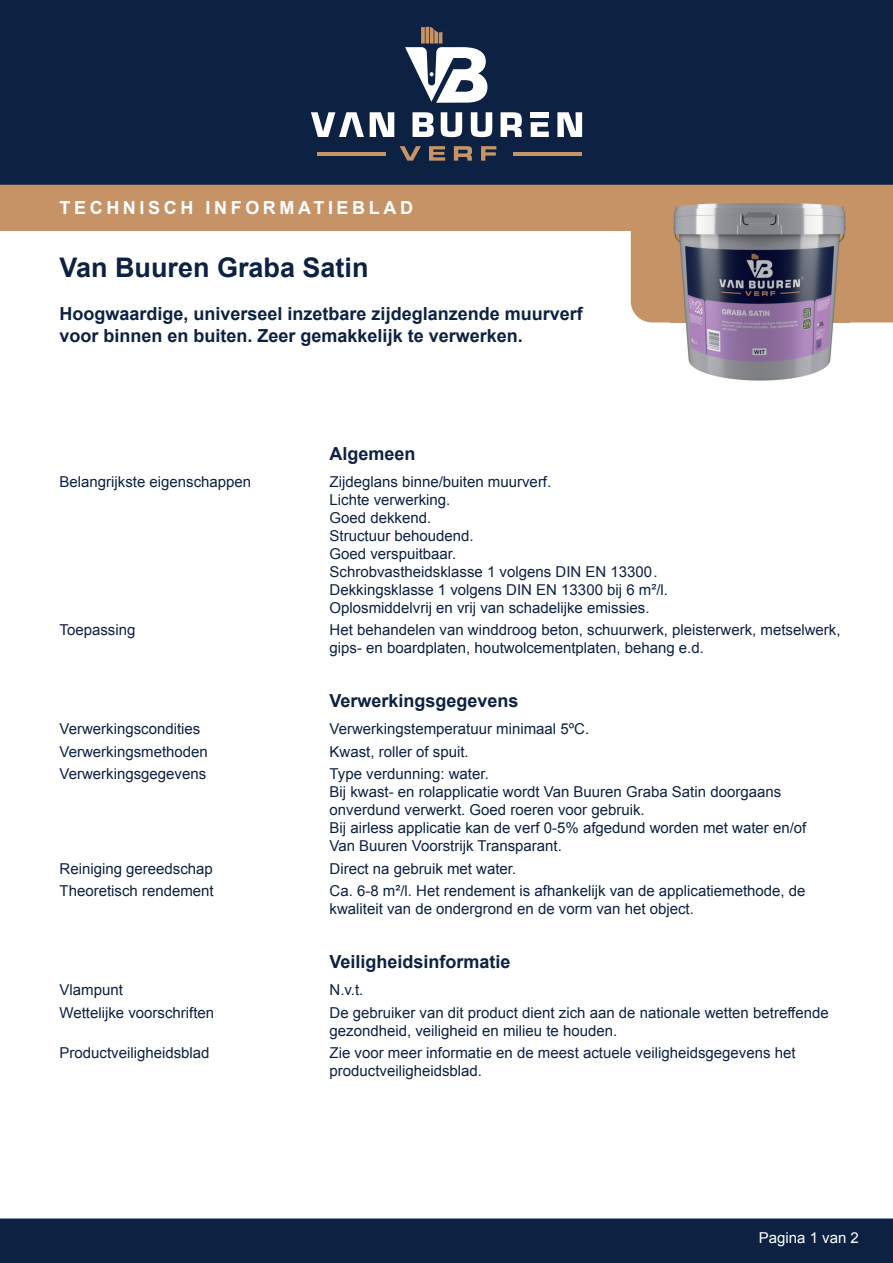
<style>
.page{position:relative;width:893px;height:1263px;background:#fff}
.page>*{position:absolute;margin:0;border:0;box-sizing:border-box;transform-origin:0 0}
.t1{font:700 27px "Arial";color:#0d2143}
.t2{font:700 18px/21.6px "Arial";color:#0d2143}
.t3{font:700 18px "Arial";letter-spacing:.2em;color:#fff}
.t4{font:15px/18px "Arial";color:#0d2143}
.t5{font:15px "Arial";color:#fff}
</style>
<div class="page">
<div style="left:0;top:0;width:893px;height:185px;background:#0d2143"></div>
<svg style="left:405px;top:27px;width:82px;height:76px"></svg>
<svg style="left:400px;top:146px;width:21px;height:15px"></svg>
<svg style="left:429px;top:146px;width:16px;height:15px"></svg>
<svg style="left:454px;top:146px;width:18px;height:15px"></svg>
<svg style="left:481px;top:146px;width:15px;height:15px"></svg>
<svg style="left:311px;top:112px;width:53px;height:25px"></svg>
<svg style="left:370px;top:112px;width:24px;height:25px"></svg>
<svg style="left:413px;top:112px;width:21px;height:25px"></svg>
<svg style="left:441px;top:112px;width:21px;height:25px"></svg>
<svg style="left:471px;top:112px;width:21px;height:25px"></svg>
<svg style="left:501px;top:112px;width:21px;height:25px"></svg>
<svg style="left:531px;top:122px;width:18px;height:15px"></svg>
<svg style="left:557px;top:112px;width:25px;height:25px"></svg>
<div style="left:531px;top:112px;width:18px;height:6px;background:#fff"></div>
<hr style="left:514px;top:153px;width:68px;height:3px;background:#c79466">
<hr style="left:318px;top:153px;width:68px;height:3px;background:#c79466">
<div style="left:0;top:185px;width:893px;height:45px;background:#c69367"></div>
<hr style="left:0;top:229px;width:893px;height:2px;background:#c69367">
<div style="left:631px;top:231px;width:262px;height:91px;background:#c69367"></div>
<img style="left:670px;top:203px;width:179px;height:178px">
<div style="left:0;top:1218px;width:893px;height:45px;background:#0d2143"></div>
<p class="t3" style="left:60px;top:195px;width:355px">TECHNISCH INFORMATIEBLAD</p>
<h1 class="t1" style="left:60px;top:250px;width:311px">Van Buuren Graba Satin</h1>
<p class="t2" style="left:60px;top:304px;width:525px">Hoogwaardige, universeel inzetbare zijdeglanzende muurverf voor binnen en buiten. Zeer gemakkelijk te verwerken.</p>
<p class="t2" style="left:330px;top:443px;width:88px">Algemeen</p>
<p class="t4" style="left:60px;top:472px;width:193px">Belangrijkste eigenschappen</p>
<p class="t4" style="left:330px;top:472px;width:340px">Zijdeglans binne/buiten muurverf.<br>Lichte verwerking.<br>Goed dekkend.<br>Structuur behoudend.<br>Goed verspuitbaar.<br>Schrobvastheidsklasse 1 volgens DIN EN 13300 .<br>Dekkingsklasse 1 volgens DIN EN 13300 bij 6 m²/l.<br>Oplosmiddelvrij en vrij van schadelijke emissies.</p>
<p class="t4" style="left:60px;top:621px;width:77px">Toepassing</p>
<p class="t4" style="left:330px;top:621px;width:513px">Het behandelen van winddroog beton, schuurwerk, pleisterwerk, metselwerk, gips- en boardplaten, houtwolcementplaten, behang e.d.</p>
<p class="t2" style="left:330px;top:690px;width:191px">Verwerkingsgegevens</p>
<p class="t4" style="left:60px;top:720px;width:142px">Verwerkingscondities</p>
<p class="t4" style="left:330px;top:720px;width:261px">Verwerkingstemperatuur minimaal 5ºC.</p>
<p class="t4" style="left:60px;top:742px;width:150px">Verwerkingsmethoden</p>
<p class="t4" style="left:330px;top:742px;width:141px">Kwast, roller of spuit.</p>
<p class="t4" style="left:60px;top:765px;width:148px">Verwerkingsgegevens</p>
<p class="t4" style="left:330px;top:765px;width:478px">Type verdunning: water.<br>Bij kwast- en rolapplicatie wordt Van Buuren Graba Satin doorgaans onverdund verwerkt. Goed roeren voor gebruik.<br>Bij airless applicatie kan de verf 0-5% afgedund worden met water en/of Van Buuren Voorstrijk Transparant.</p>
<p class="t4" style="left:60px;top:859px;width:155px">Reiniging gereedschap</p>
<p class="t4" style="left:330px;top:859px;width:188px">Direct na gebruik met water.</p>
<p class="t4" style="left:60px;top:882px;width:156px">Theoretisch rendement</p>
<p class="t4" style="left:330px;top:882px;width:478px">Ca. 6-8 m²/l. Het rendement is afhankelijk van de applicatiemethode, de kwaliteit van de ondergrond en de vorm van het object.</p>
<p class="t2" style="left:330px;top:951px;width:183px">Veiligheidsinformatie</p>
<p class="t4" style="left:60px;top:981px;width:65px">Vlampunt</p>
<p class="t4" style="left:330px;top:981px;width:35px">N.v.t.</p>
<p class="t4" style="left:60px;top:1003px;width:156px">Wettelijke voorschriften</p>
<p class="t4" style="left:330px;top:1003px;width:501px">De gebruiker van dit product dient zich aan de nationale wetten betreffende gezondheid, veiligheid en milieu te houden.</p>
<p class="t4" style="left:60px;top:1044px;width:152px">Productveiligheidsblad</p>
<p class="t4" style="left:330px;top:1044px;width:468px">Zie voor meer informatie en de meest actuele veiligheidsgegevens het productveiligheidsblad.</p>
<p class="t5" style="left:759px;top:1228px;width:102px">Pagina 1 van 2</p>
</div>
